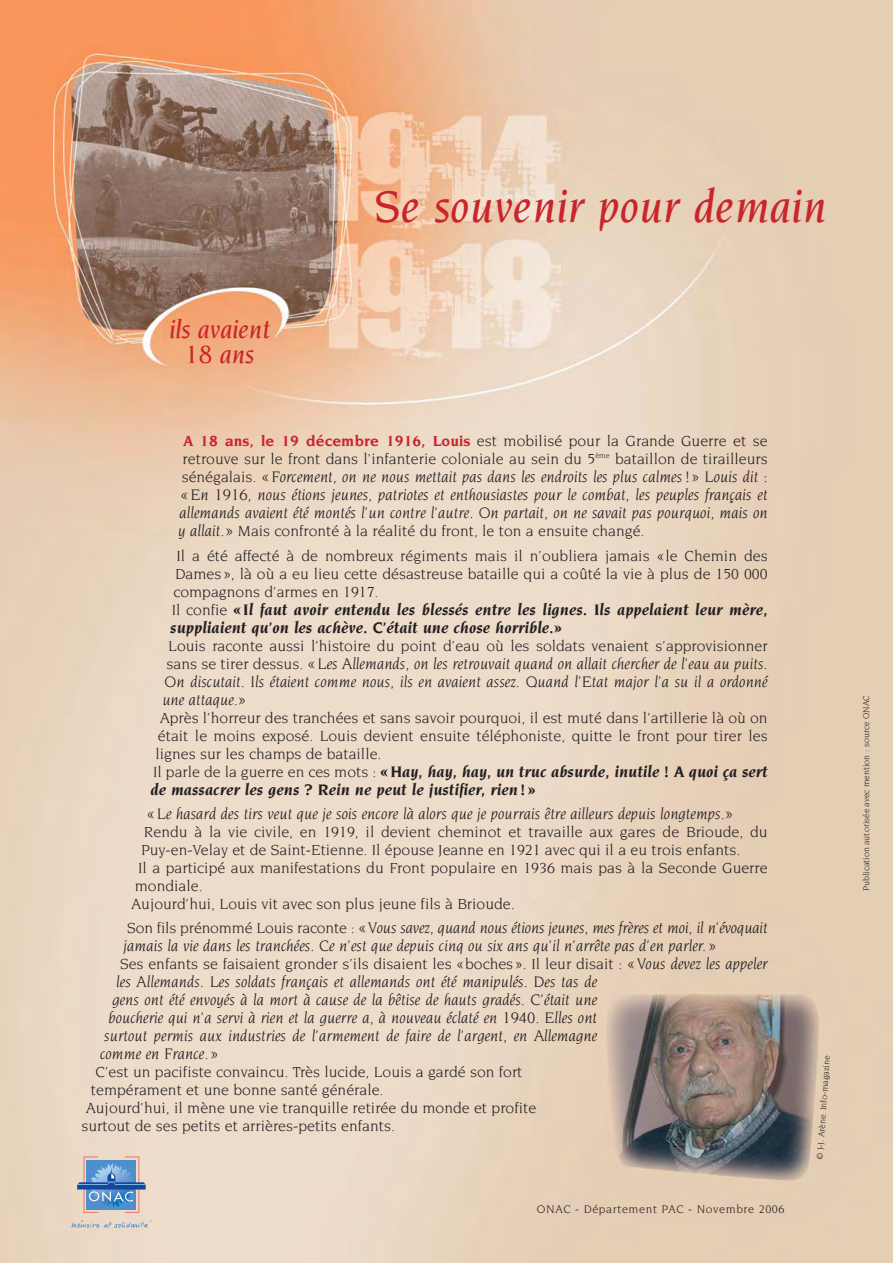
<style>
.page{position:relative;width:893px;height:1263px;background:#fff}
.page>*{position:absolute;margin:0;border:0;box-sizing:border-box;transform-origin:0 0}
.t1{font:italic 500 48px "Novarese";letter-spacing:.01em;color:#c9252b}
.t2{font:italic 500 27px/25.5px "Novarese";color:#c9252b;text-align:center}
.t3{font:italic 16.5px/18px "Novarese";color:#231f20;text-align:justify}
.t4{font:italic 700 16.5px/18px "Novarese";color:#231f20}
.t5{font:15.75px/18px "Novarese";color:#231f20}
.t6{font:12px "Novarese";letter-spacing:.05em;color:#231f20}
.t7{font:9px "Novarese";color:#231f20}
.s1{font-weight:700;color:#c9252b}
.s2{font-style:normal;font-size:15.75px}
.s3{font-style:italic;font-size:16.5px}
.s4{font-style:italic}
.s5{font-weight:400;font-style:normal;font-size:15.75px}
</style>
<div class="page">
<img style="left:0;top:0;width:893px;height:1263px">
<svg style="left:71px;top:1220px;width:80px;height:8px"></svg>
<svg style="left:77px;top:1157px;width:69px;height:55px"></svg>
<hr style="left:77px;top:1185px;width:30px;height:1px;background:#77b6e4">
<hr style="left:115px;top:1185px;width:31px;height:1px;background:#77b6e4">
<h1 class="t1" style="left:374px;top:187px;width:454px">Se souvenir pour demain</h1>
<h2 class="t2" style="left:170px;top:318px;width:102px">ils avaient<br>18 ans</h2>
<p class="t5" style="left:183px;top:433px;width:587px"><span class="s1">A 18 ans, le 19 décembre 1916, Louis</span> est mobilisé pour la Grande Guerre et se retrouve sur le front dans l’infanterie coloniale au sein du 5<sup>ème</sup> bataillon de tirailleurs</p>
<p class="t3" style="left:179px;top:469px;width:590px"><span class="s2">sénégalais.</span> «Forcement, on ne nous mettait pas dans les endroits les plus calmes !» Louis dit : «En 1916, nous étions jeunes, patriotes et enthousiastes pour le combat, les peuples français et allemands avaient été montés l’un contre l’autre. On partait, on ne savait pas pourquoi, mais on</p>
<p class="t5" style="left:176px;top:520px;width:593px;line-height:24.5px"><span class="s3">y allait.»</span> Mais confronté à la réalité du front, le ton a ensuite changé.<br>Il a été affecté à de nombreux régiments mais il n’oubliera jamais «le Chemin des</p>
<p class="t5" style="left:173px;top:566px;width:596px">Dames<span class="s4">»</span>, là où a eu lieu cette désastreuse bataille qui a coûté la vie à plus de 150 000 compagnons d’armes en 1917.</p>
<p class="t4" style="left:170px;top:601px;width:599px"><span class="s5">Il confie</span> «Il faut avoir entendu les blessés entre les lignes. Ils appelaient leur mère, suppliaient qu’on les achève. C’était une chose horrible.»</p>
<p class="t5" style="left:168px;top:638px;width:601px">Louis raconte aussi l’histoire du point d’eau où les soldats venaient s’approvisionner</p>
<p class="t3" style="left:162px;top:655px;width:607px"><span class="s2">sans se tirer dessus.</span> «Les Allemands, on les retrouvait quand on allait chercher de l’eau au puits.<br>On discutait. Ils étaient comme nous, ils en avaient assez. Quand l’Etat major l’a su il a ordonné une attaque.»</p>
<p class="t5" style="left:155px;top:710px;width:614px;text-align:justify">Après l’horreur des tranchées et sans savoir pourquoi, il est muté dans l’artillerie là où on était le moins exposé. Louis devient ensuite téléphoniste, quitte le front pour tirer les lignes sur les champs de bataille.</p>
<p class="t4" style="left:150px;top:763px;width:619px"><span class="s5">Il parle de la guerre en ces mots :</span> «Hay, hay, hay, un truc absurde, inutile ! A quoi ça sert de massacrer les gens ? Rein ne peut le justifier, rien !»</p>
<p class="t3" style="left:147px;top:806px;width:588px">«Le hasard des tirs veut que je sois encore là alors que je pourrais être ailleurs depuis longtemps.»</p>
<p class="t5" style="left:144px;top:824px;width:625px">Rendu à la vie civile, en 1919, il devient cheminot et travaille aux gares de Brioude, du</p>
<p class="t5" style="left:141px;top:842px;width:601px">Puy-en-Velay et de Saint-Etienne. Il épouse Jeanne en 1921 avec qui il a eu trois enfants.</p>
<p class="t5" style="left:138px;top:860px;width:631px">Il a participé aux manifestations du Front populaire en 1936 mais pas à la Seconde Guerre</p>
<p class="t5" style="left:135px;top:878px;width:69px">mondiale.</p>
<p class="t5" style="left:132px;top:896px;width:384px">Aujourd’hui, Louis vit avec son plus jeune fils à Brioude.</p>
<p class="t3" style="left:124px;top:920px;width:645px"><span class="s2">Son fils prénommé Louis raconte :</span> «Vous savez, quand nous étions jeunes, mes frères et moi, il n’évoquait jamais la vie dans les tranchées. Ce n’est que depuis cinq ou six ans qu’il n’arrête pas d’en parler.»</p>
<p class="t5" style="left:120px;top:956px;width:649px">Ses enfants se faisaient gronder s’ils disaient les «boches<span class="s4">»</span>. Il leur disait : <span class="s3">«Vous devez les appeler</span></p>
<p class="t3" style="left:116px;top:974px;width:482px">les Allemands. Les soldats français et allemands ont été manipulés. Des tas de</p>
<p class="t3" style="left:112px;top:992px;width:486px">gens ont été envoyés à la mort à cause de la bêtise de hauts gradés. C’était une</p>
<p class="t3" style="left:108px;top:1010px;width:490px">boucherie qui n’a servi à rien et la guerre a, à nouveau éclaté en 1940. Elles ont</p>
<p class="t3" style="left:104px;top:1028px;width:494px">surtout permis aux industries de l’armement de faire de l’argent, en Allemagne</p>
<p class="t3" style="left:100px;top:1046px;width:120px">comme en France.»</p>
<p class="t5" style="left:96px;top:1064px;width:428px">C’est un pacifiste convaincu. Très lucide, Louis a gardé son fort</p>
<p class="t5" style="left:91px;top:1082px;width:294px">tempérament et une bonne santé générale.</p>
<p class="t5" style="left:86px;top:1100px;width:451px">Aujourd’hui, il mène une vie tranquille retirée du monde et profite</p>
<p class="t5" style="left:81px;top:1118px;width:315px">surtout de ses petits et arrières-petits enfants.</p>
<p class="t6" style="left:537px;top:1204px;width:249px">ONAC - Département PAC - Novembre 2006</p>
<p class="t7" style="left:862px;top:891px;width:198px;rotate:-90deg">Publication autorisée avec mention : source ONAC</p>
<p class="t7" style="left:816px;top:1159px;width:106px;rotate:-86deg">© J-J. Arène. Info-magazine</p>
</div>
